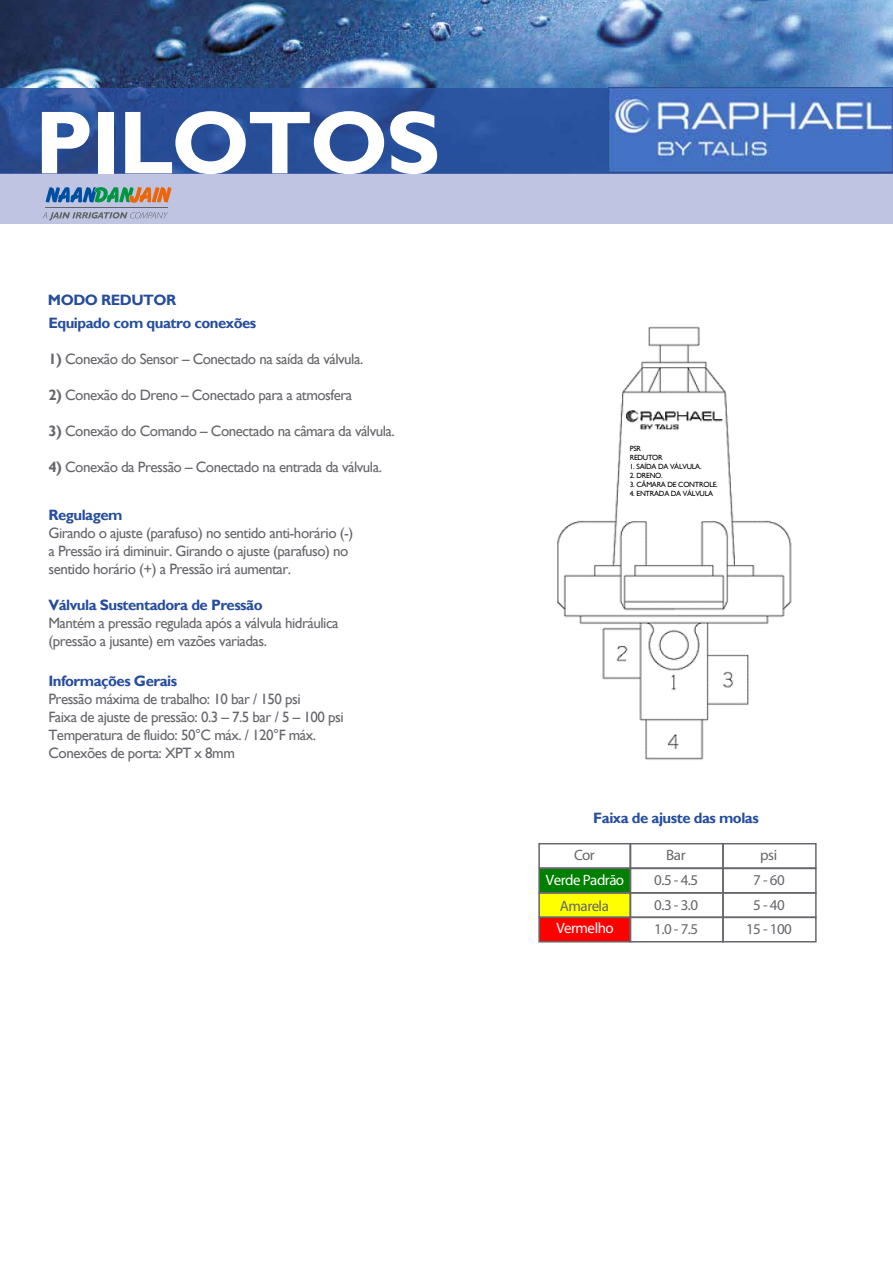
<style>
.page{position:relative;width:893px;height:1263px;background:#fff}
.page>*{position:absolute;margin:0;border:0;box-sizing:border-box;transform-origin:0 0}
.t1{font:700 90px "Gill Sans";letter-spacing:-.03em;color:#fff}
.t2{font:15px/18px "Gill Sans";letter-spacing:-.035em;color:#66666c}
.t3{font:700 15px "Gill Sans";letter-spacing:-.035em;color:#264e9c}
.t4{font:15px/24.5px "Myriad Pro";letter-spacing:-.035em;color:#66666c;text-align:justify}
.t5{font:15px "Myriad Pro";letter-spacing:-.035em;color:#fff}
.t6{font:7.5px/9px "Gill Sans";letter-spacing:-.035em;color:#000}
.s1{font-weight:700}
</style>
<div class="page">
<img style="left:557px;top:326px;width:235px;height:434px">
<div style="left:539px;top:893px;width:92px;height:24px;background:#ff0"></div>
<div style="left:539px;top:868px;width:92px;height:25px;background:#008000"></div>
<div style="left:538px;top:892px;width:93px;height:26px;border:2px solid #66666c"></div>
<div style="left:539px;top:917px;width:91px;height:25px;background:#f00"></div>
<div style="left:538px;top:917px;width:93px;height:25px;border:2px solid #66666c"></div>
<div style="left:629px;top:892px;width:95px;height:26px;border:2px solid #66666c"></div>
<div style="left:629px;top:917px;width:95px;height:25px;border:2px solid #66666c"></div>
<div style="left:538px;top:868px;width:93px;height:25px;border:2px solid #66666c"></div>
<div style="left:538px;top:843px;width:93px;height:26px;border:2px solid #66666c"></div>
<div style="left:629px;top:868px;width:95px;height:25px;border:2px solid #66666c"></div>
<div style="left:629px;top:843px;width:95px;height:26px;border:2px solid #66666c"></div>
<div style="left:722px;top:892px;width:95px;height:26px;border:2px solid #66666c"></div>
<div style="left:722px;top:917px;width:95px;height:25px;border:2px solid #66666c"></div>
<div style="left:722px;top:868px;width:95px;height:25px;border:2px solid #66666c"></div>
<div style="left:722px;top:843px;width:95px;height:26px;border:2px solid #66666c"></div>
<img style="left:0;top:0;width:893px;height:173px">
<div style="left:0;top:173px;width:893px;height:50px;background:#c0c4e3"></div>
<hr style="left:0;top:173px;width:893px;height:1px;background:#4762aa">
<svg style="left:623px;top:435px;width:104px;height:82px"></svg>
<img style="left:608px;top:88px;width:285px;height:85px">
<svg style="left:42px;top:212px;width:126px;height:8px"></svg>
<svg style="left:46px;top:187px;width:126px;height:16px"></svg>
<hr style="left:46px;top:208px;width:122px;height:1px;background:#636362">
<h1 class="t1" style="left:34px;top:89px;width:407px">PILOTOS</h1>
<p class="t3" style="left:48px;top:291px;width:130px">MODO REDUTOR</p>
<p class="t3" style="left:48px;top:314px;width:209px">Equipado com quatro conexões</p>
<p class="t2" style="left:48px;top:350px;width:316px"><span class="s1">1)</span> Conexão do Sensor – Conectado na saída da válvula.</p>
<p class="t2" style="left:48px;top:386px;width:305px"><span class="s1">2)</span> Conexão do Dreno – Conectado para a atmosfera</p>
<p class="t2" style="left:48px;top:422px;width:348px"><span class="s1">3)</span> Conexão do Comando – Conectado na câmara da válvula.</p>
<p class="t2" style="left:48px;top:458px;width:335px"><span class="s1">4)</span> Conexão da Pressão – Conectado na entrada da válvula.</p>
<p class="t3" style="left:48px;top:506px;width:76px">Regulagem</p>
<p class="t2" style="left:48px;top:525px;width:306px">Girando o ajuste (parafuso) no sentido anti-horário (-) a Pressão irá diminuir. Girando o ajuste (parafuso) no sentido horário (+) a Pressão irá aumentar.</p>
<p class="t3" style="left:48px;top:596px;width:216px">Válvula Sustentadora de Pressão</p>
<p class="t2" style="left:48px;top:615px;width:292px">Mantém a pressão regulada após a válvula hidráulica (pressão a jusante) em vazões variadas.</p>
<p class="t3" style="left:48px;top:672px;width:130px">Informações Gerais</p>
<p class="t2" style="left:48px;top:691px;width:297px">Pressão máxima de trabalho: 10 bar / 150 psi<br>Faixa de ajuste de pressão: 0.3 – 7.5 bar / 5 – 100 psi Temperatura de fluido: 50°C máx. / 120°F máx.<br>Conexões de porta: XPT x 8mm</p>
<p class="t6" style="left:630px;top:444px;width:34px">PSR<br>REDUTOR</p>
<p class="t6" style="left:630px;top:462px;width:73px">1. SAÍDA DA VÁLVULA.</p>
<p class="t6" style="left:630px;top:471px;width:35px">2. DRENO.</p>
<p class="t6" style="left:630px;top:480px;width:90px">3. CÂMARA DE CONTROLE.</p>
<p class="t6" style="left:630px;top:489px;width:85px">4. ENTRADA DA VÁLVULA</p>
<p class="t3" style="left:593px;top:809px;width:167px">Faixa de ajuste das molas</p>
<p class="t4" style="left:574px;top:843px;width:22px">Cor</p>
<p class="t4" style="left:666px;top:843px;width:21px">Bar</p>
<p class="t4" style="left:760px;top:843px;width:18px">psi</p>
<p class="t5" style="left:546px;top:870px;width:80px">Verde Padrão</p>
<p class="t5" style="left:556px;top:919px;width:59px">Vermelho</p>
<p class="t4" style="left:560px;top:893px;width:51px">Amarela</p>
<p class="t4" style="left:654px;top:868px;width:45px">0.5 - 4.5<br>0.3 - 3.0<br>1.0 - 7.5</p>
<p class="t4" style="left:746px;top:868px;width:47px;text-align:center">7 - 60<br>5 - 40<br>15 - 100</p>
</div>
